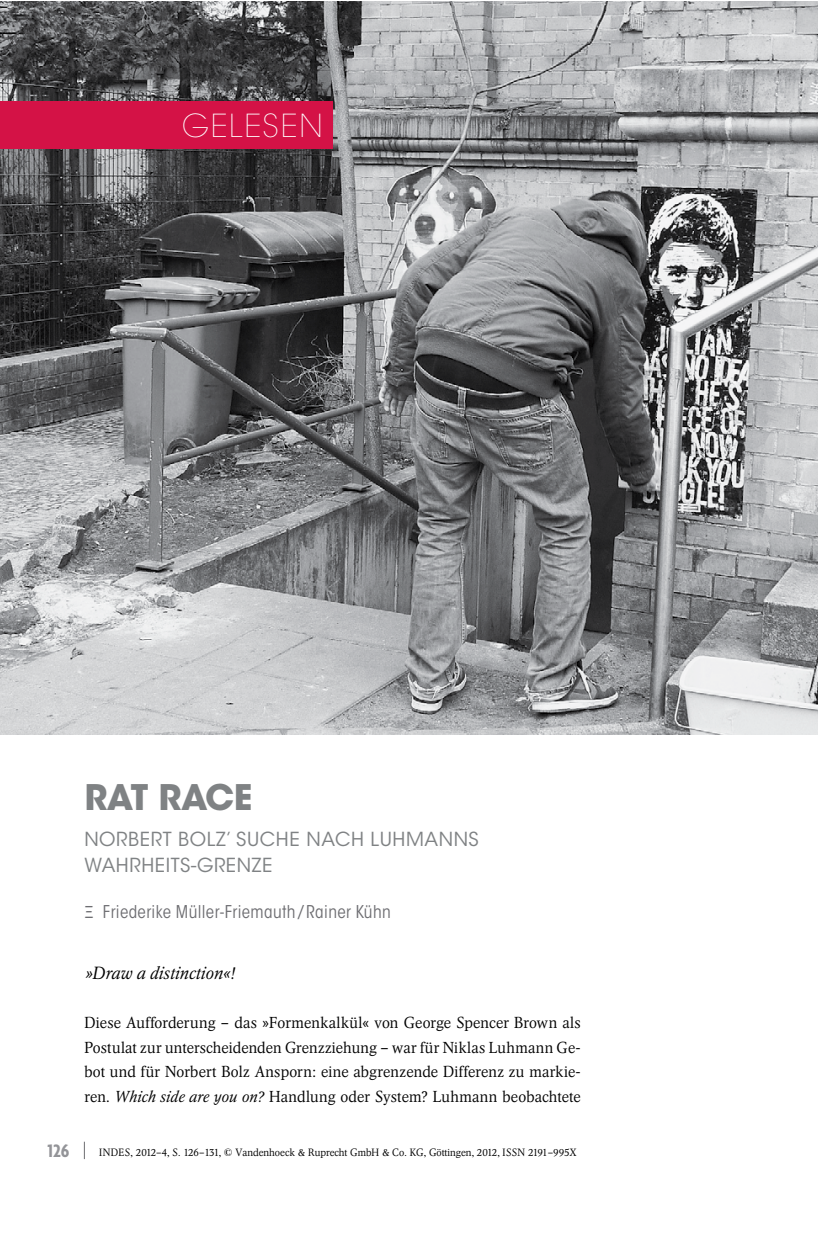
<style>
.page{position:relative;width:819px;height:1241px;background:#fff}
.page>*{position:absolute;margin:0;border:0;box-sizing:border-box;transform-origin:0 0}
.t1{font:700 35px "ITC Avant Garde Std";letter-spacing:-.01em;color:#7f8284}
.t2{font:200 31.5px "ITC Avant Garde Std";letter-spacing:.045em;color:#fff}
.t3{font:700 condensed 19.43px "Agenda";color:#939498}
.t4{font:19.25px/26.2px "ITC Avant Garde Std";letter-spacing:.03em;color:#7f8284}
.t5{font:condensed 17.5px "ITC Avant Garde Std";letter-spacing:.02em;color:#6d6d71}
.t6{font:italic 300 17.5px "Arena New BQ";letter-spacing:.015em;color:#000}
.t7{font:300 15.75px/24.5px "Arena New BQ";letter-spacing:.01em;color:#000;text-align:justify}
.t8{font:300 10.5px "Arena New BQ";color:#000}
.s1{font-family:"Meta Pro";font-stretch:normal}
.s2{font-style:italic}
</style>
<div class="page">
<svg style="left:84px;top:1141px;width:1px;height:17px"></svg>
<img style="left:0;top:1px;width:817px;height:733px">
<div style="left:0;top:102px;width:332px;height:47px;background:#d41246"></div>
<h2 class="t2" style="left:182px;top:107px;width:142px">GELESEN</h2>
<h1 class="t1" style="left:84px;top:774px;width:169px">RAT RACE</h1>
<p class="t4" style="left:84px;top:825px;width:396px">NORBERT BOLZ’ SUCHE NACH LUHMANNS<br>WAHRHEITS-GRENZE</p>
<p class="t5" style="left:84px;top:901px;width:308px"><span class="s1">Ξ</span> Friederike Müller-Friemauth / Rainer Kühn</p>
<p class="t6" style="left:84px;top:962px;width:152px">»Draw a distinction«!</p>
<p class="t7" style="left:84px;top:1010px;width:498px">Diese Aufforderung – das »Formenkalkül« von George Spencer Brown als Postulat zur unterscheidenden Grenzziehung – war für Niklas Luhmann Ge&shy;bot und für Norbert Bolz Ansporn: eine abgrenzende Differenz zu markie&shy;ren. <span class="s2">Which side are you on?</span> Handlung oder System? Luhmann beobachtete</p>
<p class="t3" style="left:48px;top:1138px;width:23px">126</p>
<p class="t8" style="left:99px;top:1145px;width:479px">INDES, 2012–4, S. 126–131, © Vandenhoeck &amp; Ruprecht GmbH &amp; Co. KG, Göttingen, 2012, ISSN 2191–995X</p>
</div>
